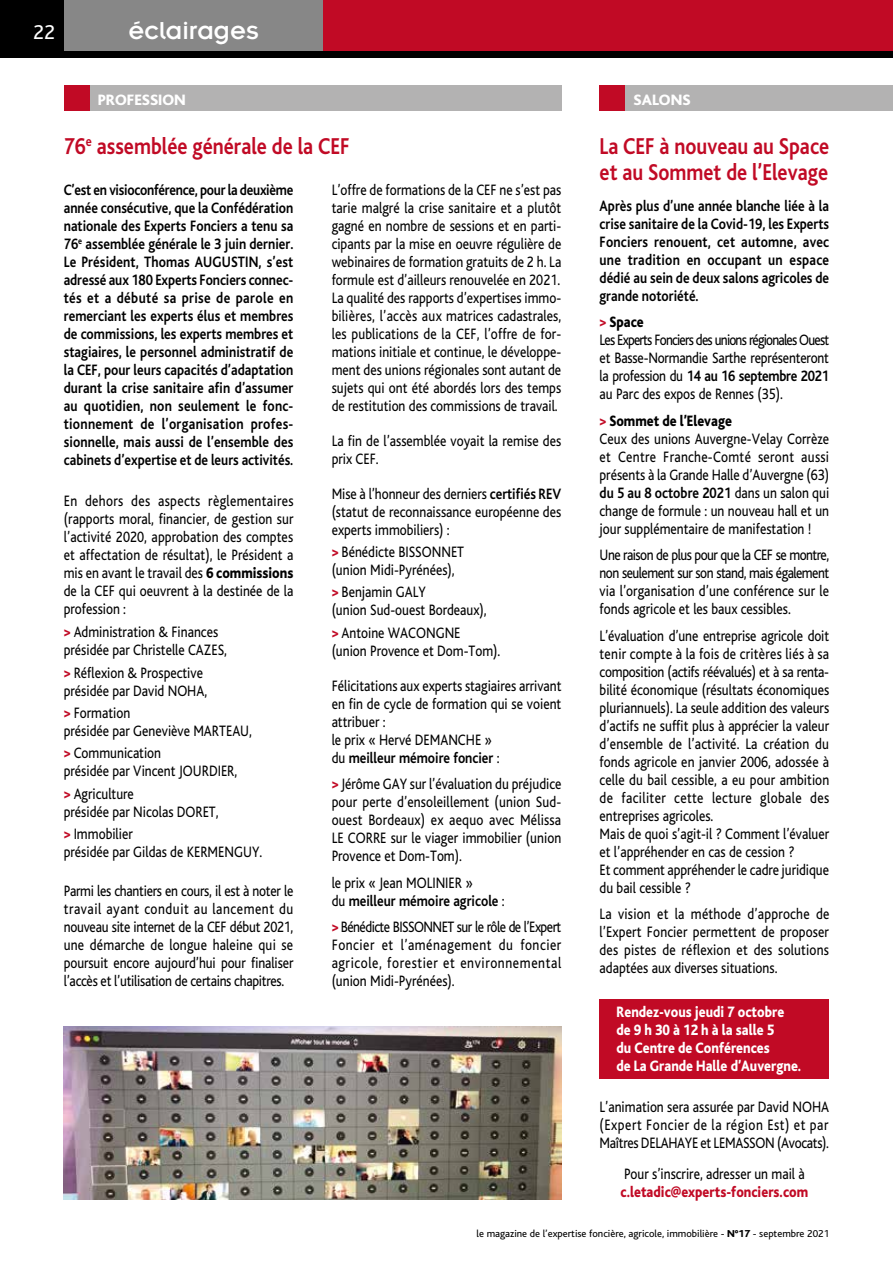
<style>
.page{position:relative;width:893px;height:1263px;background:#fff}
.page>*{position:absolute;margin:0;border:0;box-sizing:border-box;transform-origin:0 0}
.t1{font:27px "Insignia";color:#fff}
.t2{font:700 24px/25.5px "Bliss";color:#c10a25;scale:.85 1}
.t3{font:21px "Bliss";color:#fff}
.t4{font:15.75px/18px "Bliss";color:#000;scale:.85 1}
.t5{font:700 15.75px/18px "Bliss";color:#000;text-align:justify;scale:.85 1}
.t6{font:800 15.75px/18px "Bliss";color:#fff;scale:.85 1}
.t7{font:800 15.75px "Bliss";color:#c10a25;scale:.85 1}
.t8{font:800 15.75px "Bliss";color:#fff}
.t9{font:10.5px "Bliss";color:#000}
.s1{font-weight:800;color:#c10a25}
.s2{font-weight:800}
.s3{font-weight:700}
</style>
<div class="page">
<div style="left:600px;top:999px;width:229px;height:80px;background:#c10a25"></div>
<div style="left:64px;top:0;width:259px;height:51px;background:#878787"></div>
<div style="left:323px;top:0;width:570px;height:51px;background:#c10a25"></div>
<div style="left:0;top:0;width:64px;height:51px;background:#000"></div>
<div style="left:0;top:51px;width:893px;height:6px;background:#000"></div>
<div style="left:89px;top:85px;width:472px;height:26px;background:#b3b2b2"></div>
<div style="left:64px;top:85px;width:25px;height:26px;background:#c10a25"></div>
<div style="left:612px;top:85px;width:281px;height:26px;background:#b3b2b2"></div>
<div style="left:600px;top:85px;width:25px;height:26px;background:#c10a25"></div>
<img style="left:64px;top:1027px;width:497px;height:172px">
<h3 class="t3" style="left:33px;top:21px;width:24px">22</h3>
<h1 class="t1" style="left:128px;top:16px;width:132px">éclairages</h1>
<p class="t8" style="left:98px;top:92px;width:89px">PROFESSION</p>
<p class="t8" style="left:634px;top:92px;width:58px">SALONS</p>
<h2 class="t2" style="left:64px;top:134px;width:338px">76<sup>e</sup> assemblée générale de la CEF</h2>
<h2 class="t2" style="left:600px;top:134px;width:272px">La CEF à nouveau au Space et au Sommet de l’Elevage</h2>
<p class="t5" style="left:600px;top:197px;width:272px">Après plus d’une année blanche liée à la crise sanitaire de la Covid-19, les Experts Fonciers renouent, cet automne, avec une tradition en occupant un espace dédié au sein de deux salons agricoles de grande notoriété.</p>
<p class="t4" style="left:600px;top:313px;width:272px"><span class="s1">&gt;</span> <span class="s2">Space<br></span>Les Experts Fonciers des unions régionales Ouest et Basse-Normandie Sarthe représenteront la profession du <span class="s3">14 au 16 septembre 2021 </span>au Parc des expos de Rennes (35).</p>
<p class="t4" style="left:600px;top:412px;width:272px"><span class="s1">&gt;</span> <span class="s2">Sommet de l’Elevage<br></span>Ceux des unions Auvergne-Velay Corrèze et Centre Franche-Comté seront aussi présents à la Grande Halle d’Auvergne (63) <span class="s3">du 5 au 8 octobre 2021</span> dans un salon qui change de formule : un nouveau hall et un jour supplémentaire de manifestation !</p>
<p class="t4" style="left:600px;top:546px;width:272px;text-align:justify">Une raison de plus pour que la CEF se montre, non seulement sur son stand, mais également via l’organisation d’une conférence sur le fonds agricole et les baux cessibles.</p>
<p class="t4" style="left:600px;top:627px;width:272px">L’évaluation d’une entreprise agricole doit tenir compte à la fois de critères liés à sa composition (actifs réévalués) et à sa renta&shy;bilité économique (résultats économiques pluriannuels). La seule addition des valeurs d’actifs ne suffit plus à apprécier la valeur d’ensemble de l’activité. La création du fonds agricole en janvier 2006, adossée à celle du bail cessible, a eu pour ambition de faciliter cette lecture globale des entreprises agricoles.<br>Mais de quoi s’agit-il ? Comment l’évaluer et l’appréhender en cas de cession ?<br>Et comment appréhender le cadre juridique du bail cessible ?</p>
<p class="t4" style="left:600px;top:905px;width:272px;text-align:justify">La vision et la méthode d’approche de l’Expert Foncier permettent de proposer des pistes de réflexion et des solutions adaptées aux diverses situations.</p>
<p class="t6" style="left:617px;top:1003px;width:219px">Rendez-vous jeudi 7 octobre de 9 h 30 à 12 h à la salle 5<br>du Centre de Conférences<br>de La Grande Halle d’Auvergne.</p>
<p class="t4" style="left:600px;top:1098px;width:272px;text-align:justify">L’animation sera assurée par David NOHA (Expert Foncier de la région Est) et par Maîtres DELAHAYE et LEMASSON (Avocats).</p>
<p class="t4" style="left:624px;top:1165px;width:214px">Pour s’inscrire, adresser un mail à</p>
<p class="t7" style="left:621px;top:1184px;width:222px">c.letadic@experts-fonciers.com</p>
<p class="t5" style="left:64px;top:181px;width:272px">C’est en visioconférence, pour la deuxième année consécutive, que la Confédération nationale des Experts Fonciers a tenu sa 76<sup>e</sup> assemblée générale le 3 juin dernier.<br>Le Président, Thomas AUGUSTIN, s’est adressé aux 180 Experts Fonciers connec&shy;tés et a débuté sa prise de parole en remerciant les experts élus et membres de commissions, les experts membres et stagiaires, le personnel administratif de la CEF, pour leurs capacités d’adaptation durant la crise sanitaire afin d’assumer au quotidien, non seulement le fonc&shy;tionnement de l’organisation profes&shy;sionnelle, mais aussi de l’ensemble des cabinets d’expertise et de leurs activités.</p>
<p class="t4" style="left:64px;top:492px;width:272px;text-align:justify">En dehors des aspects règlementaires (rapports moral, financier, de gestion sur l’activité 2020, approbation des comptes et affectation de résultat), le Président a mis en avant le travail des <span class="s2">6 commissions </span>de la CEF qui oeuvrent à la destinée de la profession :</p>
<p class="t4" style="left:64px;top:624px;width:194px"><span class="s1">&gt;</span> Administration &amp; Finances présidée par Christelle CAZES,</p>
<p class="t4" style="left:64px;top:664px;width:170px"><span class="s1">&gt;</span> Réflexion &amp; Prospective présidée par David NOHA,</p>
<p class="t4" style="left:64px;top:704px;width:223px"><span class="s1">&gt;</span> Formation<br>présidée par Geneviève MARTEAU,</p>
<p class="t4" style="left:64px;top:744px;width:206px"><span class="s1">&gt;</span> Communication<br>présidée par Vincent JOURDIER,</p>
<p class="t4" style="left:64px;top:785px;width:184px"><span class="s1">&gt;</span> Agriculture<br>présidée par Nicolas DORET,</p>
<p class="t4" style="left:64px;top:825px;width:235px"><span class="s1">&gt;</span> Immobilier<br>présidée par Gildas de KERMENGUY.</p>
<p class="t4" style="left:64px;top:882px;width:272px;text-align:justify">Parmi les chantiers en cours, il est à noter le travail ayant conduit au lancement du nouveau site internet de la CEF début 2021, une démarche de longue haleine qui se poursuit encore aujourd’hui pour finaliser l’accès et l’utilisation de certains chapitres.</p>
<p class="t4" style="left:332px;top:181px;width:272px;text-align:justify">L’offre de formations de la CEF ne s’est pas tarie malgré la crise sanitaire et a plutôt gagné en nombre de sessions et en parti&shy;cipants par la mise en oeuvre régulière de webinaires de formation gratuits de 2 h. La formule est d’ailleurs renouvelée en 2021.<br>La qualité des rapports d’expertises immo&shy;bilières, l’accès aux matrices cadastrales, les publications de la CEF, l’offre de for&shy;mations initiale et continue, le développe&shy;ment des unions régionales sont autant de sujets qui ont été abordés lors des temps de restitution des commissions de travail.</p>
<p class="t4" style="left:332px;top:432px;width:272px">La fin de l’assemblée voyait la remise des prix CEF.</p>
<p class="t4" style="left:332px;top:485px;width:272px;text-align:justify">Mise à l’honneur des derniers <span class="s3">certifiés REV </span>(statut de reconnaissance européenne des experts immobiliers) :</p>
<p class="t4" style="left:332px;top:543px;width:157px"><span class="s1">&gt;</span> Bénédicte BISSONNET (union Midi-Pyrénées),</p>
<p class="t4" style="left:332px;top:584px;width:184px"><span class="s1">&gt;</span> Benjamin GALY<br>(union Sud-ouest Bordeaux),</p>
<p class="t4" style="left:332px;top:624px;width:200px"><span class="s1">&gt;</span> Antoine WACONGNE<br>(union Provence et Dom-Tom).</p>
<p class="t4" style="left:332px;top:677px;width:272px">Félicitations aux experts stagiaires arrivant en fin de cycle de formation qui se voient attribuer :<br>le prix « Hervé DEMANCHE »<br>du <span class="s3">meilleur mémoire foncier</span> :</p>
<p class="t4" style="left:332px;top:775px;width:272px;text-align:justify"><span class="s1">&gt;</span> Jérôme GAY sur l’évaluation du préjudice pour perte d’ensoleillement (union Sud&shy;ouest Bordeaux) ex aequo avec Mélissa LE CORRE sur le viager immobilier (union Provence et Dom-Tom).</p>
<p class="t4" style="left:332px;top:874px;width:205px">le prix « Jean MOLINIER »<br>du <span class="s3">meilleur mémoire agricole</span> :</p>
<p class="t4" style="left:332px;top:918px;width:272px;text-align:justify"><span class="s1">&gt;</span> Bénédicte BISSONNET sur le rôle de l’Expert Foncier et l’aménagement du foncier agricole, forestier et environnemental (union Midi-Pyrénées).</p>
<p class="t9" style="left:477px;top:1228px;width:354px">le magazine de l’expertise foncière, agricole, immobilière - <span class="s2">N°17</span> - septembre 2021</p>
</div>
